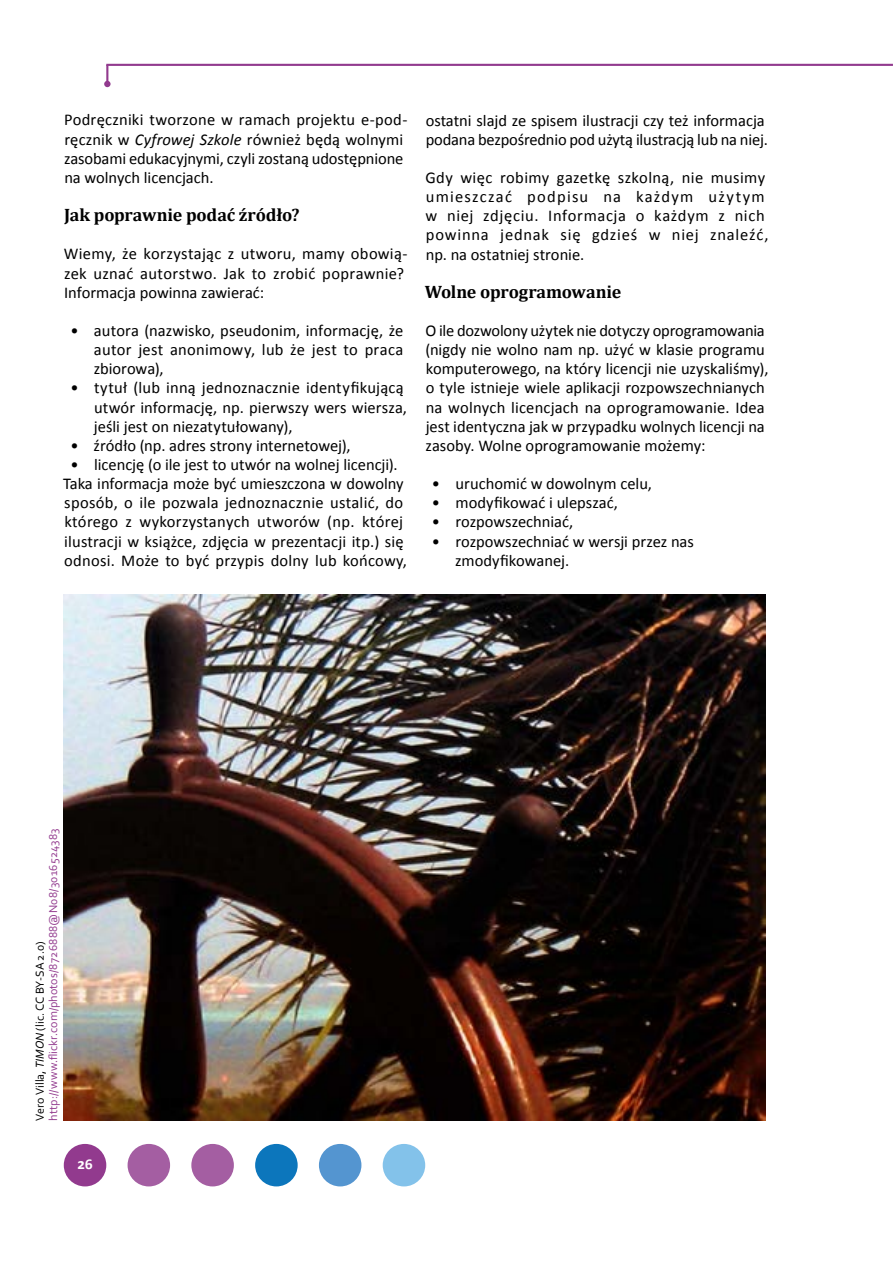
<style>
.page{position:relative;width:893px;height:1263px;background:#fff}
.page>*{position:absolute;margin:0;border:0;box-sizing:border-box;transform-origin:0 0}
.t1{font:700 18px "Cambria";letter-spacing:-.01em;color:#000}
.t2{font:16.5px/19.2px "Calibri";color:#000}
.t3{font:16.5px/19.2px "Calibri";letter-spacing:.04em;color:#000}
.t4{font:700 15px "Calibri";color:#fff}
.t5{font:12px/13.5px "Corbel";letter-spacing:.01em;color:#923a8e}
.s1{font-style:italic}
.s2{color:#000}
.s3{font-style:italic;color:#000}
</style>
<div class="page">
<img style="left:64px;top:595px;width:701px;height:526px">
<div style="left:64px;top:1144px;width:42px;height:42px;background:#923a8e;border-radius:50%"></div>
<div style="left:128px;top:1144px;width:42px;height:42px;background:#a45ea2;border-radius:50%"></div>
<div style="left:191px;top:1144px;width:43px;height:42px;background:#a45ea2;border-radius:50%"></div>
<div style="left:255px;top:1144px;width:43px;height:42px;background:#0c76bc;border-radius:50%"></div>
<div style="left:319px;top:1144px;width:42px;height:42px;background:#5495d0;border-radius:50%"></div>
<div style="left:383px;top:1144px;width:42px;height:42px;background:#83c2ea;border-radius:50%"></div>
<svg style="left:106px;top:66px;width:2px;height:15px"></svg>
<hr style="left:106px;top:64px;width:787px;height:2px;background:#923a8e">
<div style="left:104px;top:81px;width:7px;height:6px;background:#923a8e;border-radius:50%"></div>
<p class="t2" style="left:64px;top:110px;width:345px">Podręczniki tworzone w ramach projektu e-pod&shy;ręcznik w <span class="s1">Cyfrowej Szkole</span> również będą wolnymi zasobami edukacyjnymi, czyli zostaną udostępnione na wolnych licencjach.</p>
<p class="t1" style="left:64px;top:204px;width:237px">Jak poprawnie podać źródło?</p>
<p class="t2" style="left:64px;top:244px;width:345px">Wiemy, że korzystając z utworu, mamy obowią&shy;zek uznać autorstwo. Jak to zrobić poprawnie?<br>Informacja powinna zawierać:</p>
<p class="t2" style="left:94px;top:320px;width:311px;text-align:justify;text-indent:-23px">• autora (nazwisko, pseudonim, informację, że autor jest anonimowy, lub że jest to praca zbiorowa),</p>
<p class="t2" style="left:94px;top:377px;width:315px;text-indent:-24px">• tytuł (lub inną jednoznacznie identyfikującą utwór informację, np. pierwszy wers wiersza, jeśli jest on niezatytułowany),</p>
<p class="t2" style="left:70px;top:435px;width:282px">• źródło (np. adres strony internetowej),</p>
<p class="t2" style="left:63px;top:454px;width:345px;text-align:center">• licencję (o ile jest to utwór na wolnej licencji).<br>Taka informacja może być umieszczona w dowolny sposób, o ile pozwala jednoznacznie ustalić, do którego z wykorzystanych utworów (np. której ilustracji w książce, zdjęcia w prezentacji itp.) się odnosi. Może to być przypis dolny lub końcowy,</p>
<p class="t2" style="left:426px;top:110px;width:344px">ostatni slajd ze spisem ilustracji czy też informacja podana bezpośrednio pod użytą ilustracją lub na niej.</p>
<p class="t3" style="left:425px;top:167px;width:344px">Gdy więc robimy gazetkę szkolną, nie musimy umieszczać podpisu na każdym użytym w niej zdjęciu. Informacja o każdym z nich powinna jednak się gdzieś w niej znaleźć, np. na ostatniej stronie.</p>
<p class="t1" style="left:425px;top:281px;width:198px">Wolne oprogramowanie</p>
<p class="t2" style="left:425px;top:320px;width:345px">O ile dozwolony użytek nie dotyczy oprogramowania (nigdy nie wolno nam np. użyć w klasie programu komputerowego, na który licencji nie uzyskaliśmy), o tyle istnieje wiele aplikacji rozpowszechnianych na wolnych licencjach na oprogramowanie. Idea jest identyczna jak w przypadku wolnych licencji na zasoby. Wolne oprogramowanie możemy:</p>
<p class="t2" style="left:432px;top:473px;width:222px">• uruchomić w dowolnym celu,</p>
<p class="t2" style="left:432px;top:492px;width:188px">• modyfikować i ulepszać,</p>
<p class="t2" style="left:432px;top:511px;width:143px">• rozpowszechniać,</p>
<p class="t2" style="left:455px;top:531px;width:240px;text-indent:-23px">• rozpowszechniać w wersji przez nas zmodyfikowanej.</p>
<p class="t5" style="left:33px;top:1121px;width:294px;rotate:-90deg"><span class="s2">Vero Villa,</span> <span class="s3">TIMON</span> <span class="s2">(lic. CC BY-SA 2.0) </span>http://www.flickr.com/photos/8726888@N08/3016524383</p>
<p class="t4" style="left:77px;top:1155px;width:17px">26</p>
</div>
